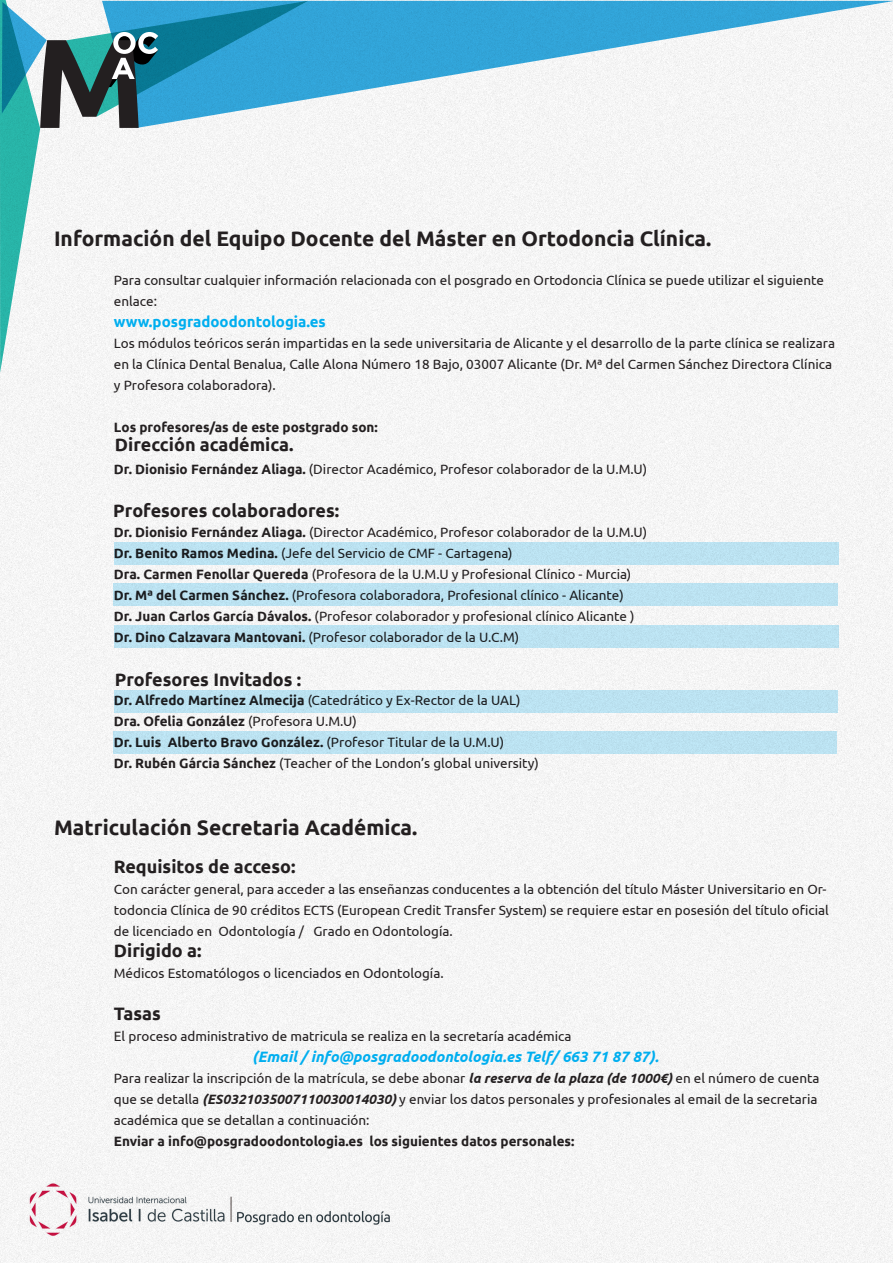
<style>
.page{position:relative;width:893px;height:1263px;background:#f5f5f5}
.page>*{position:absolute;margin:0;border:0;box-sizing:border-box;transform-origin:0 0}
.t1{font:700 21px "Ubuntu";color:#231f20}
.t2{font:700 18px "Ubuntu";color:#231f20}
.t3{font:italic 700 15px "Ubuntu";color:#00aeef}
.t4{font:700 15px "Ubuntu";color:#00aeef}
.t5{font:13.5px/21px "Ubuntu";color:#231f20}
.t6{font:700 13.5px "Ubuntu";color:#231f20}
.s1{font-weight:700}
.s2{font-weight:400}
.s3{font-weight:700;font-style:italic}
</style>
<div class="page">
<svg style="left:308px;top:1px;width:585px;height:127px;fill:#f2f2f2"></svg>
<img style="left:28px;top:1151px;width:362px;height:93px">
<svg style="left:0;top:0;width:308px;height:373px"></svg>
<div style="left:115px;top:542px;width:724px;height:22px;background:#bbe2f1"></div>
<div style="left:114px;top:584px;width:724px;height:22px;background:#bbe2f1"></div>
<div style="left:115px;top:625px;width:724px;height:22px;background:#bbe2f1"></div>
<div style="left:114px;top:690px;width:724px;height:22px;background:#bbe2f1"></div>
<div style="left:113px;top:731px;width:724px;height:22px;background:#bbe2f1"></div>
<p class="t1" style="left:54px;top:226px;width:659px">Información del Equipo Docente del Máster en Ortodoncia Clínica.</p>
<p class="t5" style="left:114px;top:269px;width:712px">Para consultar cualquier información relacionada con el posgrado en Ortodoncia Clínica se puede utilizar el siguiente enlace:</p>
<p class="t4" style="left:114px;top:312px;width:213px">www.posgradoodontologia.es</p>
<p class="t5" style="left:114px;top:332px;width:723px">Los módulos teóricos serán impartidas en la sede universitaria de Alicante y el desarrollo de la parte clínica se realizara en la Clínica Dental Benalua, Calle Alona Número 18 Bajo, 03007 Alicante (Dr. Mª del Carmen Sánchez Directora Clínica y Profesora colaboradora).</p>
<p class="t6" style="left:114px;top:419px;width:266px">Los profesores/as de este postgrado son:</p>
<p class="t5" style="left:114px;top:458px;width:535px"><span class="s1">Dr. Dionisio Fernández Aliaga.</span> (Director Académico, Profesor colaborador de la U.M.U)</p>
<p class="t2" style="left:115px;top:434px;width:180px">Dirección académica.</p>
<p class="t2" style="left:113px;top:499px;width:227px">Profesores colaboradores:</p>
<p class="t5" style="left:114px;top:521px;width:535px"><span class="s1">Dr. Dionisio Fernández Aliaga.</span> (Director Académico, Profesor colaborador de la U.M.U)</p>
<p class="t5" style="left:114px;top:542px;width:400px"><span class="s1">Dr. Benito Ramos Medina.</span> (Jefe del Servicio de CMF - Cartagena)</p>
<p class="t5" style="left:114px;top:563px;width:519px"><span class="s1">Dra. Carmen Fenollar Quereda</span> (Profesora de la U.M.U y Profesional Clínico - Murcia)</p>
<p class="t5" style="left:114px;top:584px;width:511px"><span class="s1">Dr. Mª del Carmen Sánchez.</span> (Profesora colaboradora, Profesional clínico - Alicante)</p>
<p class="t5" style="left:114px;top:605px;width:522px"><span class="s1">Dr. Juan Carlos García Dávalos.</span> (Profesor colaborador y profesional clínico Alicante )</p>
<p class="t5" style="left:114px;top:626px;width:407px"><span class="s1">Dr. Dino Calzavara Mantovani.</span> (Profesor colaborador de la U.C.M)</p>
<p class="t2" style="left:115px;top:668px;width:188px">Profesores Invitados :</p>
<p class="t5" style="left:114px;top:689px;width:408px"><span class="s1">Dr. Alfredo Martínez Almecija</span> (Catedrático y Ex-Rector de la UAL)</p>
<p class="t6" style="left:114px;top:713px;width:244px">Dra. Ofelia González <span class="s2">(Profesora U.M.U)</span></p>
<p class="t6" style="left:114px;top:734px;width:392px">Dr. Luis Alberto Bravo González. <span class="s2">(Profesor Titular de la U.M.U)</span></p>
<p class="t5" style="left:114px;top:752px;width:426px"><span class="s1">Dr. Rubén Gárcia Sánchez</span> (Teacher of the London’s global university)</p>
<p class="t1" style="left:54px;top:815px;width:365px">Matriculación Secretaria Académica.</p>
<p class="t2" style="left:114px;top:855px;width:183px">Requisitos de acceso:</p>
<p class="t5" style="left:114px;top:878px;width:716px">Con carácter general, para acceder a las enseñanzas conducentes a la obtención del título Máster Universitario en Or&shy;todoncia Clínica de 90 créditos ECTS (European Credit Transfer System) se requiere estar en posesión del título oficial de licenciado en Odontología / Grado en Odontología.</p>
<p class="t2" style="left:114px;top:939px;width:89px">Dirigido a:</p>
<p class="t5" style="left:114px;top:962px;width:331px">Médicos Estomatólogos o licenciados en Odontología.</p>
<p class="t2" style="left:114px;top:1002px;width:49px">Tasas</p>
<p class="t5" style="left:114px;top:1025px;width:459px">El proceso administrativo de matricula se realiza en la secretaría académica</p>
<p class="t3" style="left:253px;top:1047px;width:408px">(Email / info@posgradoodontologia.es Telf/ 663 71 87 87).</p>
<p class="t5" style="left:114px;top:1067px;width:707px">Para realizar la inscripción de la matrícula, se debe abonar <span class="s3">la reserva de la plaza (de 1000€)</span> en el número de cuenta que se detalla <span class="s3">(ES0321035007110030014030)</span> y enviar los datos personales y profesionales al email de la secretaria académica que se detallan a continuación:</p>
<p class="t6" style="left:114px;top:1133px;width:462px">Enviar a info@posgradoodontologia.es los siguientes datos personales:</p>
</div>
